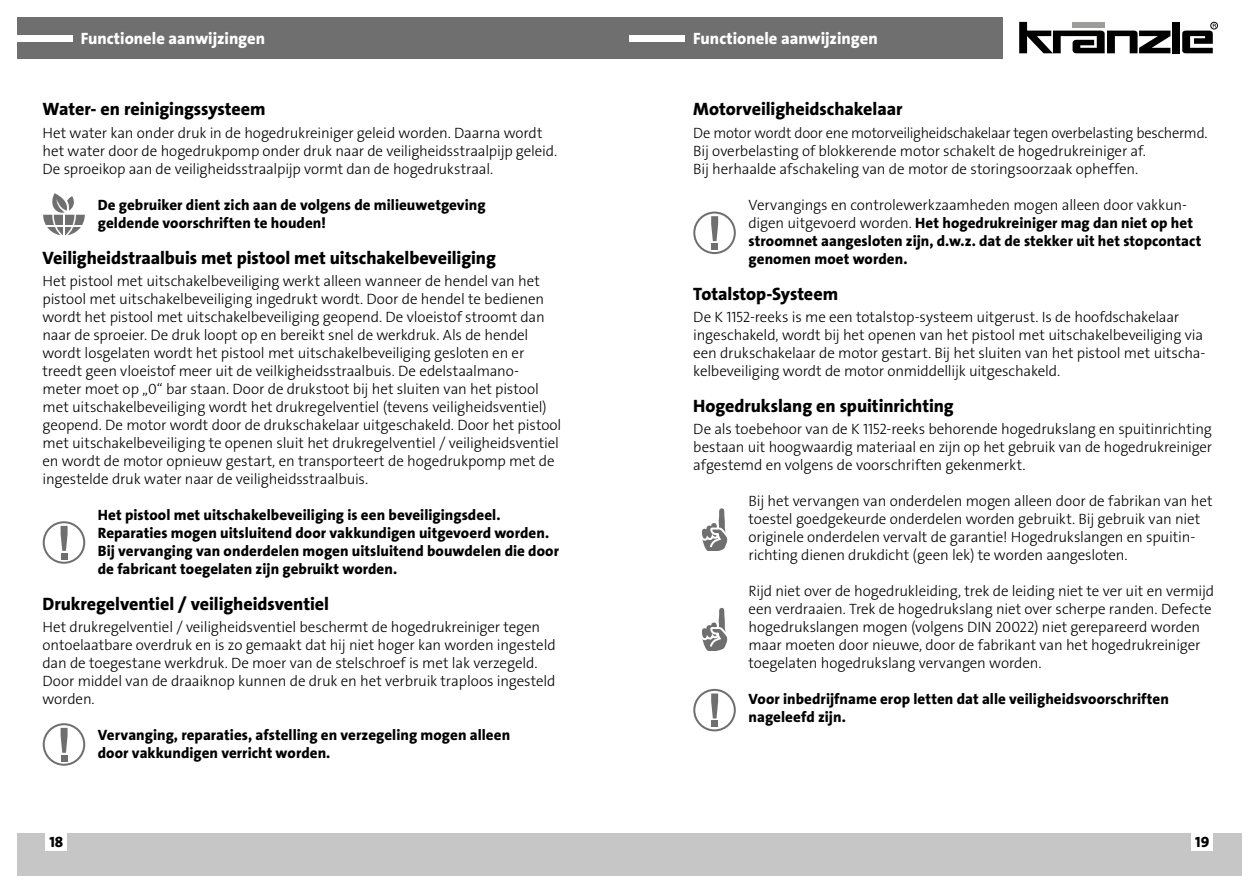
<style>
.page{position:relative;width:1259px;height:893px;background:#fff}
.page>*{position:absolute;margin:0;border:0;box-sizing:border-box;transform-origin:0 0}
.t1{font:18px "The Sans LP8 Ex Bld";letter-spacing:-.005em;color:#000}
.t2{font:16.5px "The Sans LP8 Ex Bld";color:#fff}
.t3{font:15px/18px "The Sans LP3 Lig";letter-spacing:-.01em;color:#000}
.t4{font:15px/18px "The Sans LP8 Ex Bld";letter-spacing:.005em;color:#000}
.s1{font-family:"The Sans LP3 Lig"}
</style>
<div class="page">
<div style="left:629px;top:833px;width:613px;height:43px;background:#c6c6c6"></div>
<div style="left:17px;top:833px;width:612px;height:43px;background:#c6c6c6"></div>
<div style="left:1191px;top:833px;width:22px;height:18px;background:#fff"></div>
<div style="left:46px;top:833px;width:21px;height:18px;background:#fff"></div>
<div style="left:17px;top:17px;width:985px;height:41px;background:#706f6f"></div>
<div style="left:17px;top:35px;width:55px;height:6px;background:#fff"></div>
<div style="left:629px;top:35px;width:56px;height:6px;background:#fff"></div>
<svg style="left:1019px;top:22px;width:151px;height:31px"></svg>
<div style="left:1172px;top:22px;width:7px;height:31px;background:#000"></div>
<div style="left:1210px;top:22px;width:7px;height:7px;border:1px solid #000;border-radius:50%"></div>
<svg style="left:1182px;top:24px;width:34px;height:29px"></svg>
<svg style="left:43px;top:193px;width:42px;height:43px"></svg>
<svg style="left:43px;top:521px;width:42px;height:43px"></svg>
<svg style="left:43px;top:723px;width:42px;height:43px"></svg>
<svg style="left:693px;top:689px;width:43px;height:42px"></svg>
<div style="left:711px;top:720px;width:7px;height:7px;background:#706f6f"></div>
<svg style="left:702px;top:508px;width:26px;height:43px"></svg>
<svg style="left:693px;top:212px;width:43px;height:42px"></svg>
<div style="left:711px;top:243px;width:7px;height:7px;background:#706f6f"></div>
<svg style="left:702px;top:608px;width:26px;height:42px"></svg>
<p class="t2" style="left:81px;top:28px;width:186px">Functionele aanwijzingen</p>
<p class="t2" style="left:693px;top:28px;width:186px">Functionele aanwijzingen</p>
<p class="t1" style="left:43px;top:98px;width:225px">Water- en reinigingssysteem</p>
<p class="t3" style="left:43px;top:124px;width:516px">Het water kan onder druk in de hogedrukreiniger geleid worden. Daarna wordt het water door de hogedrukpomp onder druk naar de veiligheidsstraalpijp geleid.<br>De sproeikop aan de veiligheidsstraalpijp vormt dan de hogedrukstraal.</p>
<p class="t4" style="left:98px;top:196px;width:389px">De gebruiker dient zich aan de volgens de milieuwetgeving geldende voorschriften te houden!</p>
<p class="t1" style="left:43px;top:246px;width:455px">Veiligheidstraalbuis met pistool met uitschakelbeveiliging</p>
<p class="t3" style="left:43px;top:272px;width:520px">Het pistool met uitschakelbeveiliging werkt alleen wanneer de hendel van het pistool met uitschakelbeveiliging ingedrukt wordt. Door de hendel te bedienen wordt het pistool met uitschakelbeveiliging geopend. De vloeistof stroomt dan naar de sproeier. De druk loopt op en bereikt snel de werkdruk. Als de hendel wordt losgelaten wordt het pistool met uitschakelbeveiliging gesloten en er treedt geen vloeistof meer uit de veilkigheidsstraalbuis. De edelstaalmano&shy;meter moet op „0“ bar staan. Door de drukstoot bij het sluiten van het pistool met uitschakelbeveiliging wordt het drukregelventiel (tevens veiligheidsventiel) geopend. De motor wordt door de drukschakelaar uitgeschakeld. Door het pistool met uitschakelbeveiliging te openen sluit het drukregelventiel / veiligheidsventiel en wordt de motor opnieuw gestart, en transporteert de hogedrukpomp met de ingestelde druk water naar de veiligheidsstraalbuis.</p>
<p class="t4" style="left:98px;top:506px;width:463px">Het pistool met uitschakelbeveiliging is een beveiligingsdeel.<br>Reparaties mogen uitsluitend door vakkundigen uitgevoerd worden.<br>Bij vervanging van onderdelen mogen uitsluitend bouwdelen die door de fabricant toegelaten zijn gebruikt worden.</p>
<p class="t1" style="left:43px;top:592px;width:288px">Drukregelventiel / veiligheidsventiel</p>
<p class="t3" style="left:43px;top:618px;width:515px">Het drukregelventiel / veiligheidsventiel beschermt de hogedrukreiniger tegen ontoelaatbare overdruk en is zo gemaakt dat hij niet hoger kan worden ingesteld dan de toegestane werkdruk. De moer van de stelschroef is met lak verzegeld.<br>Door middel van de draaiknop kunnen de druk en het verbruik traploos ingesteld worden.</p>
<p class="t4" style="left:98px;top:726px;width:414px">Vervanging, reparaties, afstelling en verzegeling mogen alleen door vakkundigen verricht worden.</p>
<p class="t1" style="left:693px;top:98px;width:211px">Motorveiligheidschakelaar</p>
<p class="t3" style="left:693px;top:124px;width:516px">De motor wordt door ene motorveiligheidschakelaar tegen overbelasting beschermd.<br>Bij overbelasting of blokkerende motor schakelt de hogedrukreiniger af.<br>Bij herhaalde afschakeling van de motor de storingsoorzaak opheffen.</p>
<p class="t3" style="left:748px;top:196px;width:440px">Vervangings en controlewerkzaamheden mogen alleen door vakkun-</p>
<p class="t4" style="left:748px;top:214px;width:454px"><span class="s1">digen uitgevoerd worden.</span> Het hogedrukreiniger mag dan niet op het stroomnet aangesloten zijn, d.w.z. dat de stekker uit het stopcontact genomen moet worden.</p>
<p class="t1" style="left:693px;top:282px;width:146px">Totalstop-Systeem</p>
<p class="t3" style="left:693px;top:308px;width:513px">De K 1152-reeks is me een totalstop-systeem uitgerust. Is de hoofdschakelaar ingeschakeld, wordt bij het openen van het pistool met uitschakelbeveiliging via een drukschakelaar de motor gestart. Bij het sluiten van het pistool met uitscha&shy;kelbeveiliging wordt de motor onmiddellijk uitgeschakeld.</p>
<p class="t1" style="left:693px;top:394px;width:262px">Hogedrukslang en spuitinrichting</p>
<p class="t3" style="left:693px;top:420px;width:520px;text-align:justify">De als toebehoor van de K 1152-reeks behorende hogedrukslang en spuitinrichting bestaan uit hoogwaardig materiaal en zijn op het gebruik van de hogedrukreiniger afgestemd en volgens de voorschriften gekenmerkt.</p>
<p class="t3" style="left:748px;top:492px;width:465px">Bij het vervangen van onderdelen mogen alleen door de fabrikan van het toestel goedgekeurde onderdelen worden gebruikt. Bij gebruik van niet originele onderdelen vervalt de garantie! Hogedrukslangen en spuitin&shy;richting dienen drukdicht (geen lek) te worden aangesloten.</p>
<p class="t3" style="left:748px;top:582px;width:467px">Rijd niet over de hogedrukleiding, trek de leiding niet te ver uit en vermijd een verdraaien. Trek de hogedrukslang niet over scherpe randen. Defecte hogedrukslangen mogen (volgens DIN 20022) niet gerepareerd worden maar moeten door nieuwe, door de fabrikant van het hogedrukreiniger toegelaten hogedrukslang vervangen worden.</p>
<p class="t4" style="left:748px;top:690px;width:422px">Voor inbedrijfname erop letten dat alle veiligheidsvoorschriften nageleefd zijn.</p>
<p class="t4" style="left:49px;top:833px;width:15px">18</p>
<p class="t4" style="left:1195px;top:833px;width:16px">19</p>
</div>
